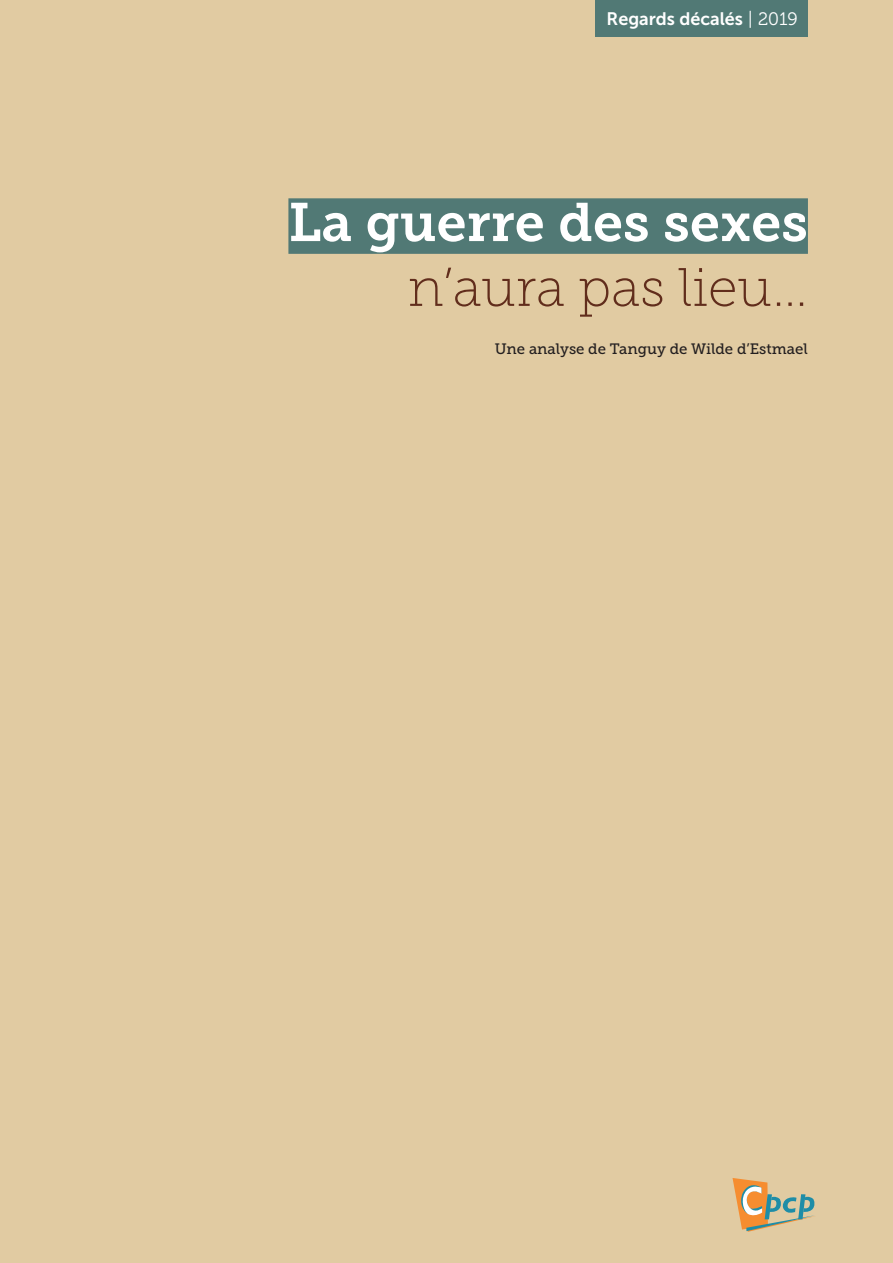
<style>
.page{position:relative;width:893px;height:1263px;background:#e1cba2}
.page>*{position:absolute;margin:0;border:0;box-sizing:border-box;transform-origin:0 0}
.t1{font:54px "Museo Slab 700";color:#fff}
.t2{font:54px "Museo Slab 100";color:#612d1c}
.t3{font:18px "Museo Sans 700";color:#fff}
.t4{font:15px "Museo Slab 500";color:#231f20}
.s1{font-family:"Museo 300"}
</style>
<div class="page">
<svg style="left:732px;top:1178px;width:83px;height:54px"></svg>
<div style="left:288px;top:198px;width:520px;height:56px;background:#517975"></div>
<div style="left:595px;top:0;width:213px;height:36px;background:#517975"></div>
<p class="t3" style="left:607px;top:9px;width:193px">Regards décalés <span class="s1">| 2019</span></p>
<h1 class="t1" style="left:288px;top:192px;width:521px">La guerre des sexes</h1>
<h1 class="t2" style="left:408px;top:258px;width:402px">n’aura pas lieu…</h1>
<p class="t4" style="left:495px;top:340px;width:314px">Une analyse de Tanguy de Wilde d’Estmael</p>
</div>
